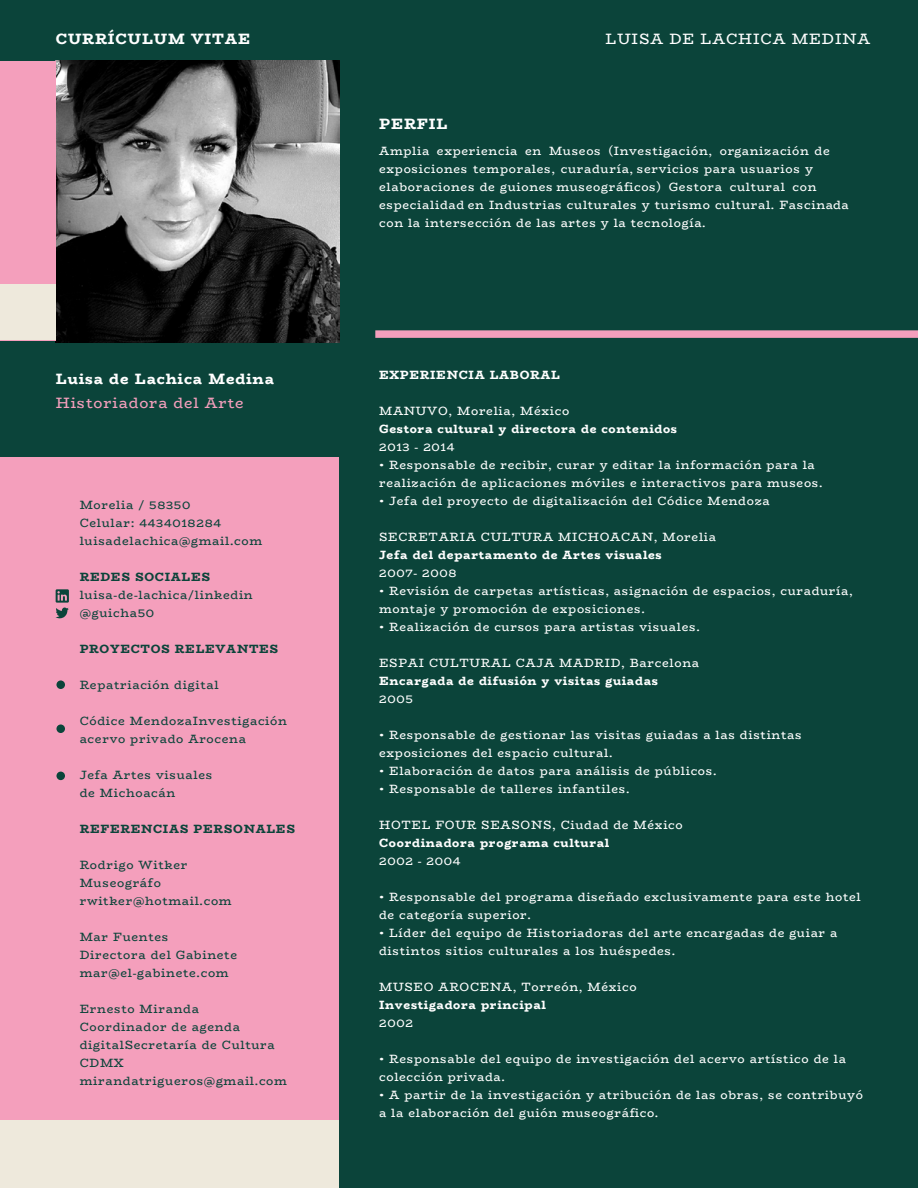
<style>
.page{position:relative;width:918px;height:1188px;background:#0b443a}
.page>*{position:absolute;margin:0;border:0;box-sizing:border-box;transform-origin:0 0}
.t1{font:800 15px "Bio Rhyme";letter-spacing:.06em;color:#fff}
.t2{font:15px "Bio Rhyme";letter-spacing:.06em;color:#fff}
.t3{font:15px "Bio Rhyme";letter-spacing:.06em;color:#f49fbc}
.t4{font:12px/18px "Bio Rhyme";letter-spacing:.06em;color:#fff}
.t5{font:12px/18px "Bio Rhyme";letter-spacing:.06em;color:#0b443a}
.t6{font:800 12px "Bio Rhyme";letter-spacing:.06em;color:#fff}
.t7{font:800 12px "Bio Rhyme";letter-spacing:.06em;color:#0b443a}
</style>
<div class="page">
<img style="left:56px;top:61px;width:283px;height:282px">
<div style="left:0;top:61px;width:56px;height:279px;background:#f49fbc"></div>
<div style="left:0;top:284px;width:56px;height:56px;background:#eee9dc"></div>
<div style="left:375px;top:330px;width:543px;height:8px;background:#f49fbc"></div>
<div style="left:0;top:458px;width:338px;height:663px;background:#f49fbc"></div>
<div style="left:0;top:1121px;width:338px;height:67px;background:#eee9dc"></div>
<svg style="left:56px;top:589px;width:13px;height:29px"></svg>
<div style="left:56px;top:680px;width:9px;height:9px;background:#0b443a;border-radius:50%"></div>
<div style="left:56px;top:724px;width:9px;height:9px;background:#0b443a;border-radius:50%"></div>
<div style="left:56px;top:772px;width:9px;height:8px;background:#0b443a;border-radius:50%"></div>
<p class="t1" style="left:56px;top:27px;width:196px">CURRÍCULUM VITAE</p>
<p class="t2" style="left:606px;top:27px;width:266px">LUISA DE LACHICA MEDINA</p>
<p class="t1" style="left:379px;top:112px;width:70px">PERFIL</p>
<p class="t1" style="left:56px;top:367px;width:220px">Luisa de Lachica Medina</p>
<p class="t3" style="left:56px;top:391px;width:189px">Historiadora del Arte</p>
<p class="t5" style="left:80px;top:495px;width:184px">Morelia / 58350<br>Celular: 4434018284 luisadelachica@gmail.com</p>
<p class="t7" style="left:80px;top:567px;width:132px">REDES SOCIALES</p>
<p class="t5" style="left:80px;top:585px;width:175px">luisa-de-lachica/linkedin @guicha50</p>
<p class="t7" style="left:80px;top:639px;width:200px">PROYECTOS RELEVANTES</p>
<p class="t5" style="left:80px;top:675px;width:140px">Repatriación digital</p>
<p class="t5" style="left:80px;top:711px;width:209px">Códice MendozaInvestigación acervo privado Arocena</p>
<p class="t5" style="left:80px;top:765px;width:134px">Jefa Artes visuales de Michoacán</p>
<p class="t7" style="left:80px;top:819px;width:217px">REFERENCIAS PERSONALES</p>
<p class="t5" style="left:80px;top:855px;width:153px">Rodrigo Witker<br>Museográfo rwitker@hotmail.com</p>
<p class="t5" style="left:80px;top:927px;width:159px">Mar Fuentes<br>Directora del Gabinete mar@el-gabinete.com</p>
<p class="t5" style="left:80px;top:999px;width:209px">Ernesto Miranda<br>Coordinador de agenda digitalSecretaría de Cultura<br>CDMX mirandatrigueros@gmail.com</p>
<p class="t4" style="left:379px;top:142px;width:471px">Amplia experiencia en Museos (Investigación, organización de exposiciones temporales, curaduría, servicios para usuarios y elaboraciones de guiones museográficos) Gestora cultural con especialidad en Industrias culturales y turismo cultural. Fascinada con la intersección de las artes y la tecnología.</p>
<p class="t6" style="left:379px;top:365px;width:182px">EXPERIENCIA LABORAL</p>
<p class="t4" style="left:379px;top:401px;width:192px">MANUVO, Morelia, México</p>
<p class="t6" style="left:379px;top:419px;width:299px">Gestora cultural y directora de contenidos</p>
<p class="t4" style="left:379px;top:437px;width:77px">2013 - 2014</p>
<p class="t4" style="left:379px;top:455px;width:445px">• Responsable de recibir, curar y editar la información para la realización de aplicaciones móviles e interactivos para museos.</p>
<p class="t4" style="left:379px;top:491px;width:392px">• Jefa del proyecto de digitalización del Códice Mendoza</p>
<p class="t4" style="left:379px;top:527px;width:338px">SECRETARIA CULTURA MICHOACAN, Morelia</p>
<p class="t6" style="left:379px;top:545px;width:284px">Jefa del departamento de Artes visuales</p>
<p class="t4" style="left:379px;top:563px;width:79px">2007- 2008</p>
<p class="t4" style="left:379px;top:581px;width:475px">• Revisión de carpetas artísticas, asignación de espacios, curaduría, montaje y promoción de exposiciones.</p>
<p class="t4" style="left:379px;top:617px;width:322px">• Realización de cursos para artistas visuales.</p>
<p class="t4" style="left:379px;top:653px;width:321px">ESPAI CULTURAL CAJA MADRID, Barcelona</p>
<p class="t6" style="left:379px;top:671px;width:280px">Encargada de difusión y visitas guiadas</p>
<p class="t4" style="left:379px;top:689px;width:35px">2005</p>
<p class="t4" style="left:379px;top:725px;width:424px">• Responsable de gestionar las visitas guiadas a las distintas exposiciones del espacio cultural.</p>
<p class="t4" style="left:379px;top:761px;width:339px">• Elaboración de datos para análisis de públicos.</p>
<p class="t4" style="left:379px;top:779px;width:252px">• Responsable de talleres infantiles.</p>
<p class="t4" style="left:379px;top:815px;width:305px">HOTEL FOUR SEASONS, Ciudad de México</p>
<p class="t6" style="left:379px;top:833px;width:232px">Coordinadora programa cultural</p>
<p class="t4" style="left:379px;top:851px;width:83px">2002 - 2004</p>
<p class="t4" style="left:379px;top:887px;width:483px">• Responsable del programa diseñado exclusivamente para este hotel de categoría superior.</p>
<p class="t4" style="left:379px;top:923px;width:460px">• Líder del equipo de Historiadoras del arte encargadas de guiar a distintos sitios culturales a los huéspedes.</p>
<p class="t4" style="left:379px;top:977px;width:259px">MUSEO AROCENA, Torreón, México</p>
<p class="t6" style="left:379px;top:995px;width:168px">Investigadora principal</p>
<p class="t4" style="left:379px;top:1013px;width:35px">2002</p>
<p class="t4" style="left:379px;top:1049px;width:468px">• Responsable del equipo de investigación del acervo artístico de la colección privada.</p>
<p class="t4" style="left:379px;top:1085px;width:485px">• A partir de la investigación y atribución de las obras, se contribuyó a la elaboración del guión museográfico.</p>
</div>
